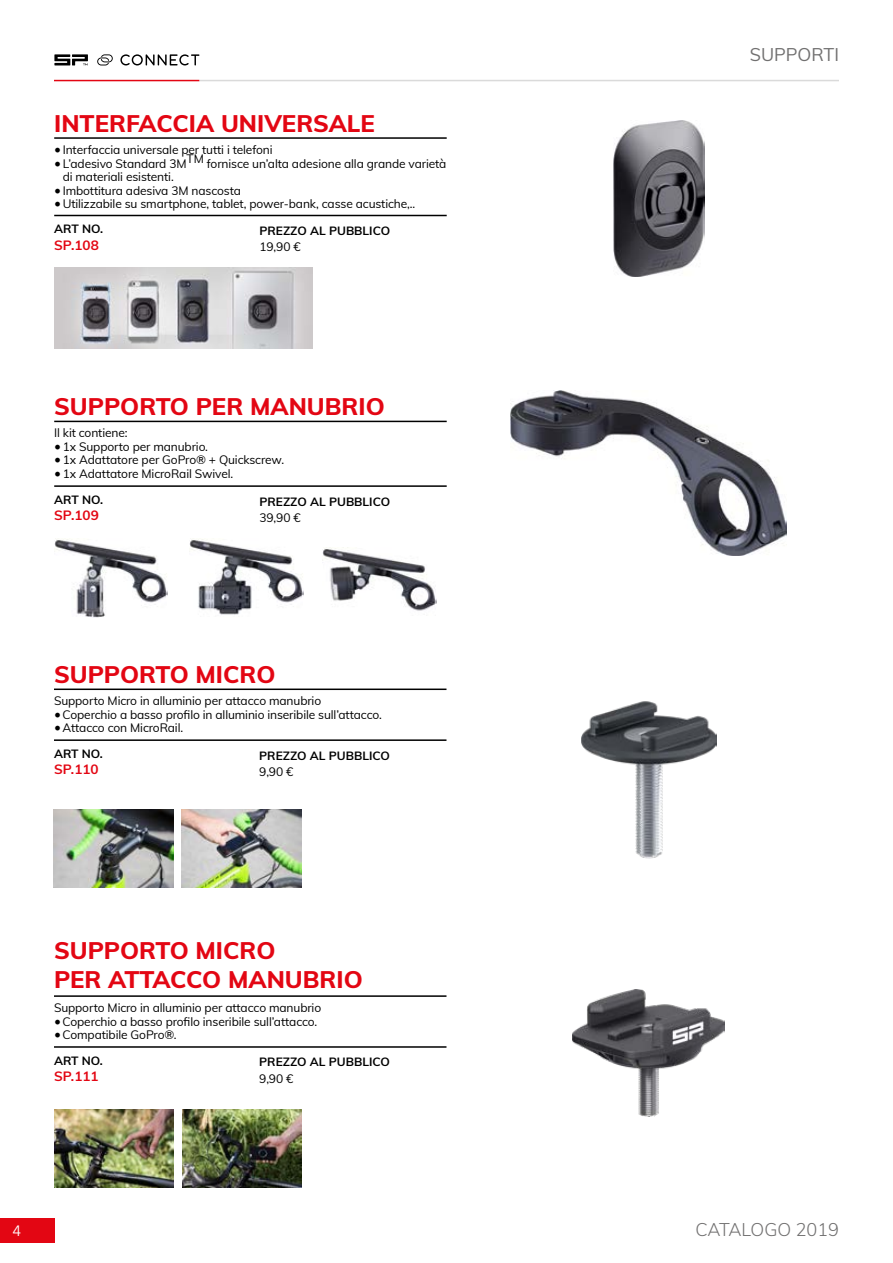
<style>
.page{position:relative;width:893px;height:1263px;background:#fff}
.page>*{position:absolute;margin:0;border:0;box-sizing:border-box;transform-origin:0 0}
.t1{font:800 24px/28.8px "Muli";color:#e30613}
.t2{font:300 18px "Muli";color:#717070}
.t3{font:18px "Muli";color:#717070}
.t4{font:15px "Avenir Next";color:#fff}
.t5{font:700 13.5px "Muli";color:#e30613}
.t6{font:12px/25.8px "Muli";letter-spacing:-.01em;color:#000}
.t7{font:700 12px "Muli";color:#000}
.s1{font-family:"Minion Pro";font-size:18px}
.s2{font-weight:700}
</style>
<div class="page">
<hr style="left:199px;top:80px;width:640px;height:1px;background:#dadada">
<hr style="left:54px;top:80px;width:145px;height:1px;background:#e30613">
<div style="left:0;top:1218px;width:54px;height:25px;background:#e30613"></div>
<svg style="left:120px;top:54px;width:79px;height:11px"></svg>
<svg style="left:54px;top:54px;width:34px;height:11px"></svg>
<svg style="left:97px;top:54px;width:16px;height:11px"></svg>
<hr style="left:54px;top:137px;width:393px;height:2px;background:#000">
<hr style="left:54px;top:215px;width:393px;height:1px;background:#000">
<img style="left:614px;top:120px;width:90px;height:157px">
<img style="left:54px;top:267px;width:259px;height:81px">
<hr style="left:54px;top:421px;width:393px;height:1px;background:#000">
<hr style="left:54px;top:485px;width:393px;height:2px;background:#000">
<img style="left:323px;top:547px;width:113px;height:64px">
<img style="left:190px;top:539px;width:113px;height:76px">
<img style="left:54px;top:539px;width:113px;height:78px">
<img style="left:511px;top:391px;width:276px;height:165px">
<hr style="left:54px;top:688px;width:392px;height:2px;background:#000">
<hr style="left:54px;top:739px;width:392px;height:2px;background:#000">
<img style="left:182px;top:809px;width:119px;height:78px">
<img style="left:54px;top:809px;width:120px;height:78px">
<img style="left:581px;top:701px;width:135px;height:158px">
<hr style="left:54px;top:995px;width:392px;height:2px;background:#000">
<hr style="left:54px;top:1046px;width:392px;height:2px;background:#000">
<img style="left:182px;top:1110px;width:119px;height:77px">
<img style="left:55px;top:1110px;width:119px;height:77px">
<img style="left:573px;top:990px;width:152px;height:126px">
<h1 class="t1" style="left:54px;top:108px;width:322px">INTERFACCIA UNIVERSALE</h1>
<p class="t6" style="left:54px;top:136px;width:220px"><span class="s1">•</span>Interfaccia universale per tutti i telefoni</p>
<p class="t6" style="left:63px;top:156px;width:385px;line-height:13.5px;text-indent:-9px"><span class="s1">•</span>L’adesivo Standard 3MTM fornisce un’alta adesione alla grande varietà di materiali esistenti.</p>
<p class="t6" style="left:54px;top:177px;width:188px"><span class="s1">•</span>Imbottitura adesiva 3M nascosta</p>
<p class="t6" style="left:54px;top:190px;width:363px;line-height:25.3px"><span class="s1">•</span>Utilizzabile su smartphone, tablet, power-bank, casse acustiche,..<br><span class="s2">ART NO.</span></p>
<p class="t5" style="left:54px;top:235px;width:46px">SP.108</p>
<p class="t7" style="left:259px;top:222px;width:132px">PREZZO AL PUBBLICO</p>
<p class="t6" style="left:259px;top:233px;width:43px">19,90 €</p>
<h1 class="t1" style="left:54px;top:391px;width:332px">SUPPORTO PER MANUBRIO</h1>
<p class="t6" style="left:54px;top:420px;width:75px">Il kit contiene:</p>
<p class="t6" style="left:54px;top:433px;width:155px"><span class="s1">•</span>1x Supporto per manubrio.</p>
<p class="t6" style="left:54px;top:447px;width:231px"><span class="s1">•</span>1x Adattatore per GoPro® + Quickscrew.</p>
<p class="t6" style="left:54px;top:460px;width:181px"><span class="s1">•</span>1x Adattatore MicroRail Swivel.<br><span class="s2">ART NO.</span></p>
<p class="t5" style="left:54px;top:506px;width:46px">SP.109</p>
<p class="t7" style="left:259px;top:492px;width:132px">PREZZO AL PUBBLICO</p>
<p class="t6" style="left:259px;top:504px;width:43px">39,90 €</p>
<h1 class="t1" style="left:54px;top:659px;width:223px">SUPPORTO MICRO</h1>
<p class="t6" style="left:54px;top:687px;width:269px">Supporto Micro in alluminio per attacco manubrio</p>
<p class="t6" style="left:54px;top:701px;width:329px"><span class="s1">•</span>Coperchio a basso profilo in alluminio inseribile sull’attacco.</p>
<p class="t6" style="left:54px;top:714px;width:131px"><span class="s1">•</span>Attacco con MicroRail.<br><span class="s2">ART NO.</span></p>
<p class="t5" style="left:54px;top:760px;width:46px">SP.110</p>
<p class="t7" style="left:259px;top:746px;width:132px">PREZZO AL PUBBLICO</p>
<p class="t6" style="left:259px;top:758px;width:36px">9,90 €</p>
<h1 class="t1" style="left:54px;top:935px;width:310px">SUPPORTO MICRO<br>PER ATTACCO MANUBRIO</h1>
<p class="t6" style="left:54px;top:994px;width:269px">Supporto Micro in alluminio per attacco manubrio</p>
<p class="t6" style="left:54px;top:1008px;width:265px"><span class="s1">•</span>Coperchio a basso profilo inseribile sull’attacco.</p>
<p class="t6" style="left:54px;top:1021px;width:124px"><span class="s1">•</span>Compatibile GoPro®.<br><span class="s2">ART NO.</span></p>
<p class="t5" style="left:54px;top:1066px;width:46px">SP.111</p>
<p class="t7" style="left:259px;top:1053px;width:132px">PREZZO AL PUBBLICO</p>
<p class="t6" style="left:259px;top:1065px;width:36px">9,90 €</p>
<h2 class="t3" style="left:750px;top:41px;width:91px">SUPPORTI</h2>
<p class="t4" style="left:12px;top:1218px;width:10px">4</p>
<h2 class="t2" style="left:696px;top:1217px;width:145px">CATALOGO 2019</h2>
</div>
